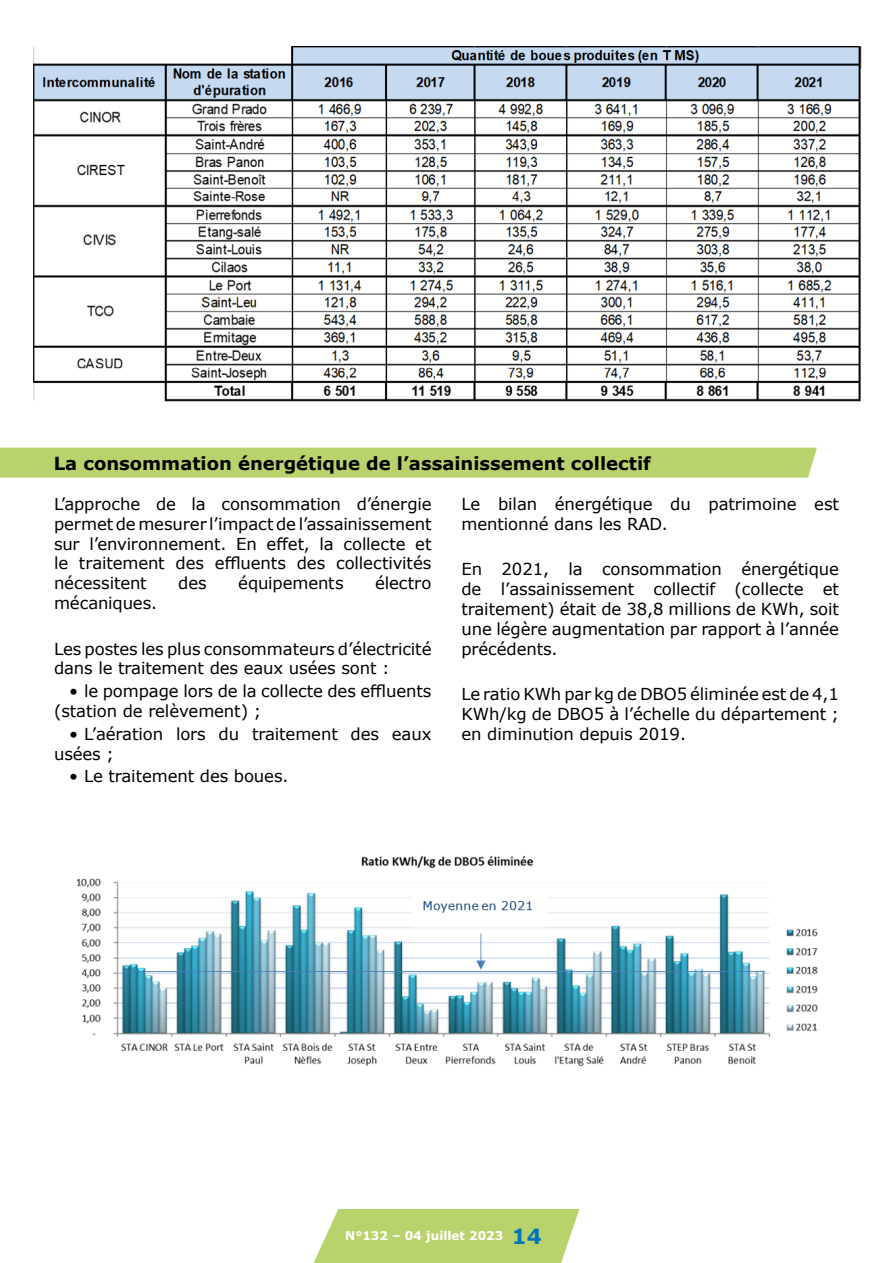
<style>
.page{position:relative;width:893px;height:1263px;background:#fff}
.page>*{position:absolute;margin:0;border:0;box-sizing:border-box;transform-origin:0 0}
.t1{font:700 18px "Verdana";color:#000}
.t2{font:16.5px/19.8px "Verdana";letter-spacing:-.005em;color:#000}
.t3{font:700 12px "Verdana Pro";color:#fff}
.s1{font-size:21px;color:#0075bc}
</style>
<div class="page">
<svg style="left:314px;top:1209px;width:265px;height:54px;background:#bed677"></svg>
<div style="left:0;top:448px;width:817px;height:30px;background:#b9d36c"></div>
<img style="left:76px;top:855px;width:742px;height:211px">
<img style="left:33px;top:46px;width:829px;height:356px">
<p class="t1" style="left:54px;top:451px;width:598px">La consommation énergétique de l’assainissement collectif</p>
<p class="t2" style="left:54px;top:494px;width:379px;text-align:justify">L’approche de la consommation d’énergie permet de mesurer l’impact de l’assainissement sur l’environnement. En effet, la collecte et le traitement des effluents des collectivités nécessitent</p>
<p class="t2" style="left:178px;top:573px;width:30px">des</p>
<p class="t2" style="left:238px;top:573px;width:107px">équipements</p>
<p class="t2" style="left:375px;top:573px;width:58px">électro</p>
<p class="t2" style="left:54px;top:593px;width:105px">mécaniques.</p>
<p class="t2" style="left:54px;top:638px;width:379px">Les postes les plus consommateurs d’électricité dans le traitement des eaux usées sont :</p>
<p class="t2" style="left:54px;top:681px;width:379px;text-indent:15px">• le pompage lors de la collecte des effluents (station de relèvement) ;</p>
<p class="t2" style="left:54px;top:724px;width:379px;text-indent:15px">• L’aération lors du traitement des eaux usées ;</p>
<p class="t2" style="left:69px;top:766px;width:221px">• Le traitement des boues.</p>
<p class="t2" style="left:461px;top:494px;width:379px">Le bilan énergétique du patrimoine est mentionné dans les RAD.</p>
<p class="t2" style="left:461px;top:559px;width:379px;text-align:justify">En 2021, la consommation énergétique de l’assainissement collectif (collecte et traitement) était de 38,8 millions de KWh, soit une légère augmentation par rapport à l’année précédents.</p>
<p class="t2" style="left:461px;top:684px;width:379px;text-align:justify">Le ratio KWh par kg de DBO5 éliminée est de 4,1<br>KWh/kg de DBO5 à l’échelle du département ; en diminution depuis 2019.</p>
<p class="t3" style="left:345px;top:1228px;width:198px">N°132 – 04 juillet 2023 <span class="s1">14</span></p>
</div>
